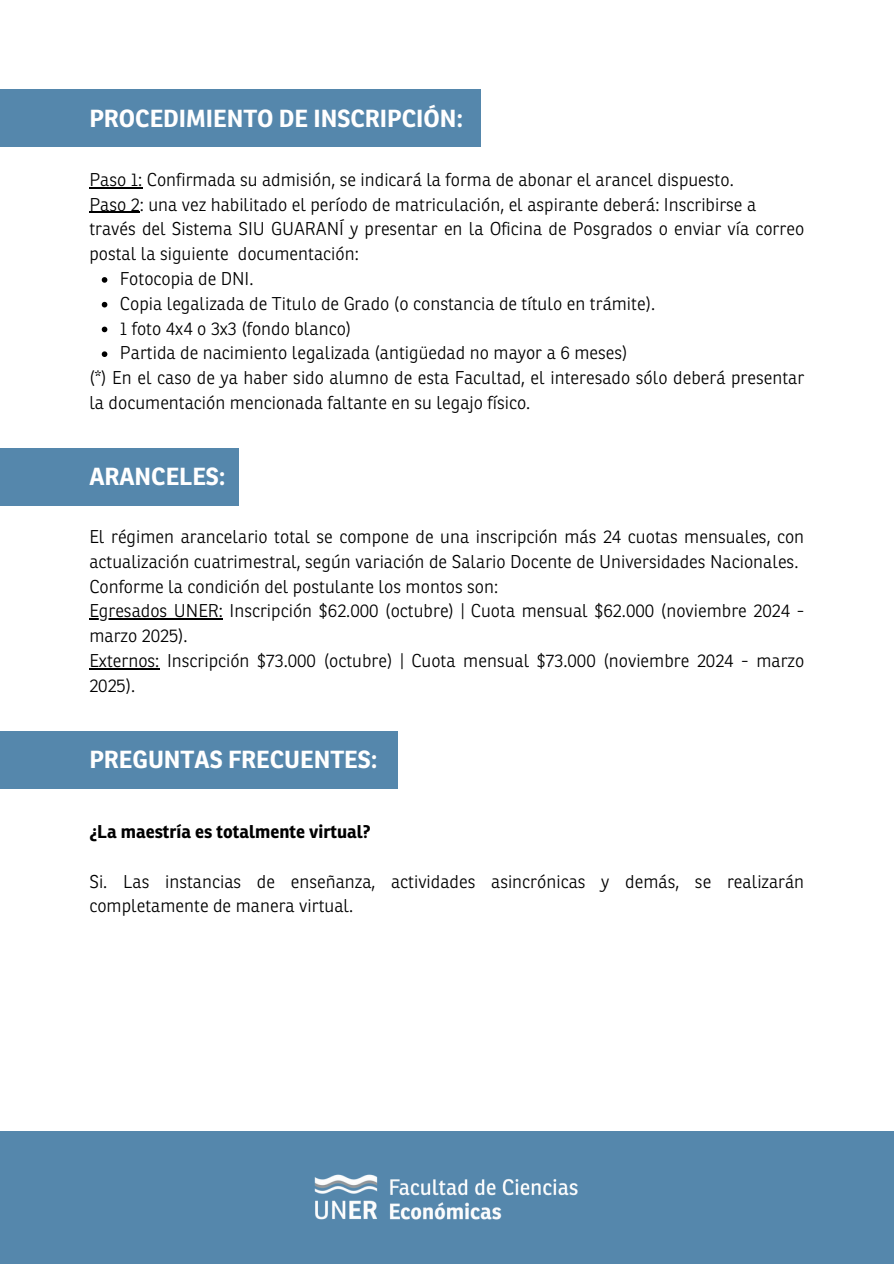
<style>
.page{position:relative;width:894px;height:1264px;background:#fff}
.page>*{position:absolute;margin:0;border:0;box-sizing:border-box;transform-origin:0 0}
.t1{font:700 24px "Ronnia";color:#fff}
.t2{font:300 18px/24.8px "Ronnia";color:#000}
.t3{font:700 18px "Ronnia";color:#000}
</style>
<div class="page">
<div style="left:0;top:89px;width:480px;height:58px;background:#5587ac"></div>
<hr style="left:89px;top:187px;width:53px;height:1px;background:#000">
<hr style="left:89px;top:212px;width:51px;height:1px;background:#000">
<svg style="left:102px;top:277px;width:5px;height:6px"></svg>
<svg style="left:102px;top:302px;width:5px;height:5px"></svg>
<svg style="left:102px;top:326px;width:5px;height:6px"></svg>
<svg style="left:102px;top:351px;width:5px;height:6px"></svg>
<div style="left:0;top:1131px;width:893px;height:132px;background:#5587ac"></div>
<img style="left:314px;top:1174px;width:264px;height:46px">
<div style="left:0;top:731px;width:398px;height:58px;background:#5587ac"></div>
<div style="left:0;top:448px;width:239px;height:57px;background:#5587ac"></div>
<hr style="left:89px;top:618px;width:134px;height:1px;background:#000">
<hr style="left:89px;top:668px;width:70px;height:1px;background:#000">
<h1 class="t1" style="left:89px;top:104px;width:375px">PROCEDIMIENTO DE INSCRIPCIÓN:</h1>
<p class="t2" style="left:89px;top:168px;width:645px">Paso 1: Confirmada su admisión, se indicará la forma de abonar el arancel dispuesto.</p>
<p class="t2" style="left:89px;top:193px;width:668px">Paso 2: una vez habilitado el período de matriculación, el aspirante deberá: Inscribirse a</p>
<p class="t2" style="left:89px;top:217px;width:716px">través del Sistema SIU GUARANÍ y presentar en la Oficina de Posgrados o enviar vía correo postal la siguiente documentación:</p>
<p class="t2" style="left:120px;top:267px;width:135px">Fotocopia de DNI.</p>
<p class="t2" style="left:120px;top:292px;width:536px">Copia legalizada de Titulo de Grado (o constancia de título en trámite).</p>
<p class="t2" style="left:120px;top:316px;width:233px">1 foto 4x4 o 3x3 (fondo blanco)</p>
<p class="t2" style="left:120px;top:341px;width:509px">Partida de nacimiento legalizada (antigüedad no mayor a 6 meses)</p>
<p class="t2" style="left:89px;top:366px;width:716px">(*) En el caso de ya haber sido alumno de esta Facultad, el interesado sólo deberá presentar la documentación mencionada faltante en su legajo físico.</p>
<p class="t1" style="left:89px;top:462px;width:138px">ARANCELES:</p>
<h1 class="t2" style="left:89px;top:525px;width:716px">El régimen arancelario total se compone de una inscripción más 24 cuotas mensuales, con actualización cuatrimestral, según variación de Salario Docente de Universidades Nacionales.</h1>
<h2 class="t2" style="left:89px;top:574px;width:410px">Conforme la condición del postulante los montos son:</h2>
<p class="t2" style="left:89px;top:599px;width:716px">Egresados UNER: Inscripción $62.000 (octubre) | Cuota mensual $62.000 (noviembre 2024 - marzo 2025).</p>
<p class="t2" style="left:89px;top:649px;width:716px">Externos: Inscripción $73.000 (octubre) | Cuota mensual $73.000 (noviembre 2024 - marzo<br>2025).</p>
<p class="t1" style="left:89px;top:744px;width:290px">PREGUNTAS FRECUENTES:</p>
<h1 class="t3" style="left:89px;top:820px;width:283px">¿La maestría es totalmente virtual?</h1>
<p class="t2" style="left:89px;top:869px;width:716px">Si. Las instancias de enseñanza, actividades asincrónicas y demás, se realizarán completamente de manera virtual.</p>
</div>
